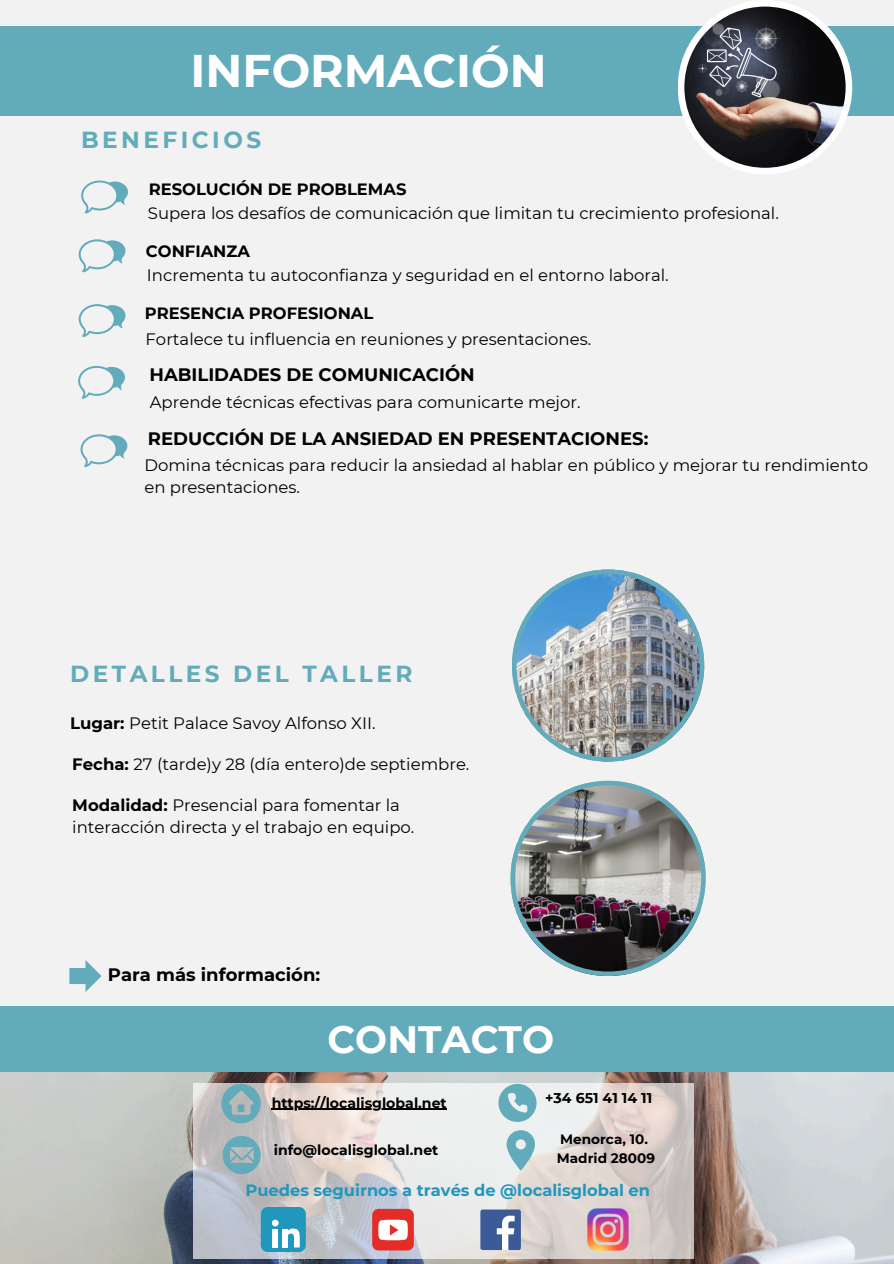
<style>
.page{position:relative;width:894px;height:1264px;background:#fff}
.page>*{position:absolute;margin:0;border:0;box-sizing:border-box;transform-origin:0 0}
.t1{font:700 45.75px "Montserrat";color:#fff}
.t2{font:700 37.95px "Montserrat";color:#fff}
.t3{font:700 23.1px "Montserrat";letter-spacing:.15em;color:#62abba}
.t4{font:700 18px "Montserrat";color:#000}
.t5{font:16.5px/22.5px "Montserrat";color:#000}
.t6{font:700 16.35px "Montserrat";color:#000}
.t7{font:700 16.2px "Montserrat";color:#2197bd}
.t8{font:700 14.1px "Montserrat";color:#000}
.t9{font:700 13.65px "Montserrat";color:#000}
.s1{font-weight:700}
</style>
<div class="page">
<div style="left:0;top:0;width:893px;height:1263px;background:#f2f2f2"></div>
<img style="left:0;top:1071px;width:893px;height:192px">
<svg style="left:193px;top:1083px;width:500px;height:175px"></svg>
<div style="left:0;top:26px;width:893px;height:90px;background:#62abba"></div>
<div style="left:677px;top:0;width:175px;height:174px;background:#fff;border-radius:50%"></div>
<img style="left:684px;top:7px;width:161px;height:161px;border-radius:50%">
<svg style="left:222px;top:1135px;width:39px;height:39px;background:#89b1ba"></svg>
<svg style="left:221px;top:1083px;width:40px;height:40px;background:#8bb1ba"></svg>
<div style="left:238px;top:1104px;width:6px;height:7px;background:#62abba"></div>
<div style="left:261px;top:1206px;width:45px;height:45px;background:#2197bd;border-radius:7px"></div>
<svg style="left:272px;top:1219px;width:6px;height:7px"></svg>
<div style="left:272px;top:1228px;width:6px;height:19px;background:#fff"></div>
<div style="left:282px;top:1228px;width:5px;height:19px;background:#fff"></div>
<svg style="left:285px;top:1228px;width:15px;height:19px"></svg>
<div style="left:372px;top:1208px;width:42px;height:42px;background:#e52d27;border-radius:6px"></div>
<svg style="left:378px;top:1219px;width:29px;height:21px"></svg>
<div style="left:480px;top:1209px;width:40px;height:40px;background:#3d5a98;border-radius:2px"></div>
<svg style="left:496px;top:1215px;width:18px;height:34px"></svg>
<img style="left:587px;top:1208px;width:41px;height:42px">
<svg style="left:498px;top:1083px;width:38px;height:38px"></svg>
<svg style="left:506px;top:1130px;width:28px;height:40px"></svg>
<svg style="left:81px;top:180px;width:47px;height:33px"></svg>
<svg style="left:78px;top:366px;width:47px;height:32px"></svg>
<svg style="left:79px;top:304px;width:46px;height:33px"></svg>
<svg style="left:79px;top:239px;width:46px;height:33px"></svg>
<svg style="left:510px;top:780px;width:195px;height:195px"></svg>
<img style="left:512px;top:569px;width:192px;height:192px">
<svg style="left:80px;top:434px;width:47px;height:33px"></svg>
<svg style="left:69px;top:960px;width:32px;height:32px"></svg>
<div style="left:0;top:1005px;width:893px;height:66px;background:#62abba"></div>
<hr style="left:271px;top:1108px;width:175px;height:1px;background:#000">
<p class="t1" style="left:190px;top:43px;width:357px">INFORMACIÓN</p>
<h4 class="t3" style="left:81px;top:126px;width:182px">BENEFICIOS</h4>
<p class="t6" style="left:149px;top:179px;width:259px">RESOLUCIÓN DE PROBLEMAS</p>
<p class="t5" style="left:148px;top:201px;width:632px">Supera los desafíos de comunicación que limitan tu crecimiento profesional.</p>
<h4 class="t6" style="left:146px;top:241px;width:105px">CONFIANZA</h4>
<h4 class="t5" style="left:147px;top:264px;width:523px">Incrementa tu autoconfianza y seguridad en el entorno laboral.</h4>
<h6 class="t6" style="left:145px;top:303px;width:230px">PRESENCIA PROFESIONAL</h6>
<h6 class="t5" style="left:145px;top:327px;width:447px">Fortalece tu influencia en reuniones y presentaciones.</h6>
<p class="t4" style="left:149px;top:363px;width:327px">HABILIDADES DE COMUNICACIÓN</p>
<h3 class="t5" style="left:150px;top:390px;width:432px">Aprende técnicas efectivas para comunicarte mejor.</h3>
<h5 class="t4" style="left:148px;top:427px;width:502px">REDUCCIÓN DE LA ANSIEDAD EN PRESENTACIONES:</h5>
<h2 class="t5" style="left:144px;top:453px;width:725px">Domina técnicas para reducir la ansiedad al hablar en público y mejorar tu rendimiento en presentaciones.</h2>
<h6 class="t3" style="left:70px;top:659px;width:343px">DETALLES DEL TALLER</h6>
<h6 class="t5" style="left:70px;top:712px;width:307px"><span class="s1">Lugar:</span> Petit Palace Savoy Alfonso XII.</h6>
<p class="t5" style="left:72px;top:753px;width:398px"><span class="s1">Fecha:</span> 27 (tarde)y 28 (día entero)de septiembre.</p>
<h6 class="t5" style="left:72px;top:793px;width:343px"><span class="s1">Modalidad:</span> Presencial para fomentar la interacción directa y el trabajo en equipo.</h6>
<p class="t4" style="left:108px;top:963px;width:214px">Para más información:</p>
<h6 class="t2" style="left:327px;top:1016px;width:228px">CONTACTO</h6>
<h6 class="t8" style="left:545px;top:1089px;width:109px">+34 651 41 14 11</h6>
<p class="t9" style="left:560px;top:1130px;width:89px">Menorca, 10.</p>
<h4 class="t9" style="left:556px;top:1149px;width:100px">Madrid 28009</h4>
<h6 class="t8" style="left:271px;top:1093px;width:176px">https://localisglobal.net</h6>
<p class="t8" style="left:274px;top:1140px;width:166px">info@localisglobal.net</p>
<h4 class="t7" style="left:245px;top:1180px;width:406px">Puedes seguirnos a través de @localisglobal en</h4>
</div>
